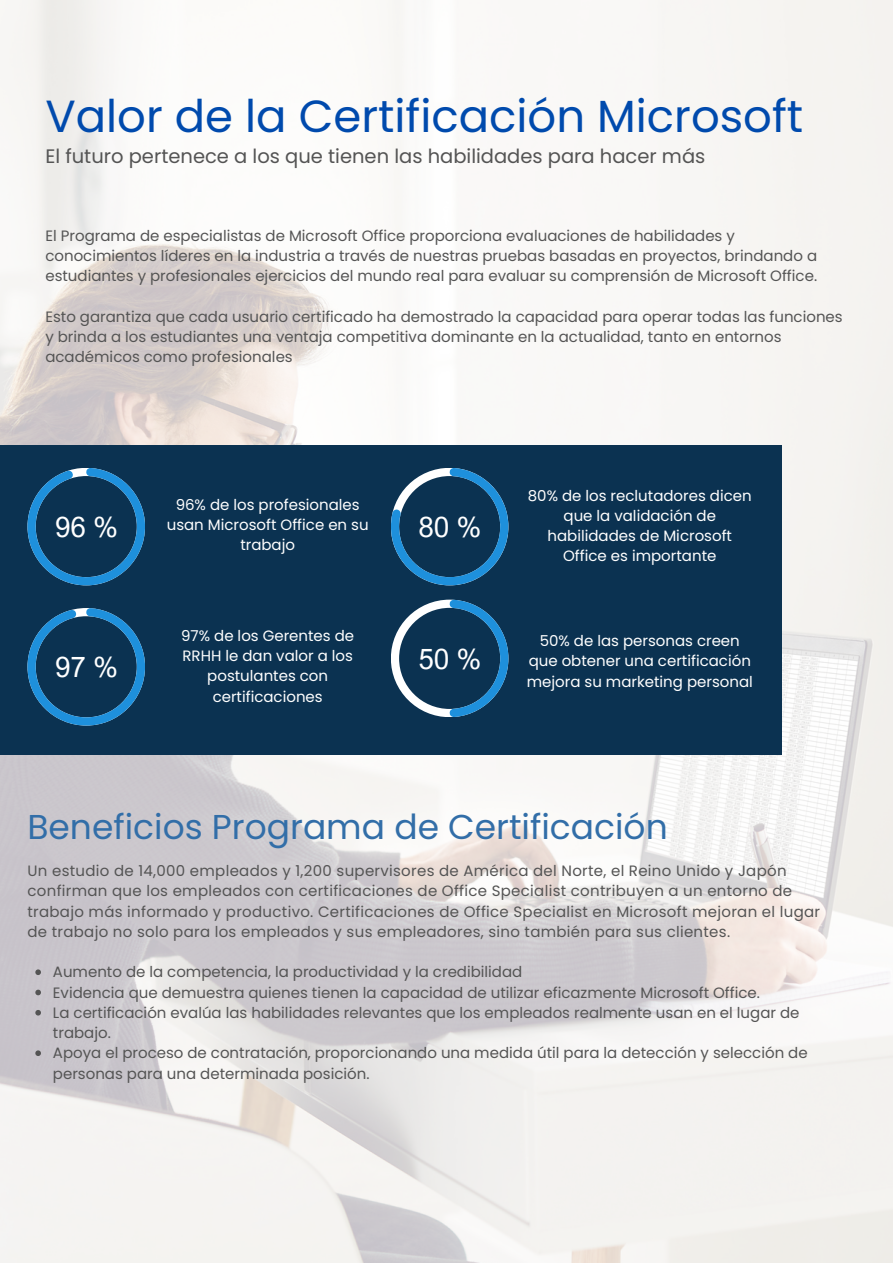
<style>
.page{position:relative;width:893px;height:1264px;background:#fff}
.page>*{position:absolute;margin:0;border:0;box-sizing:border-box;transform-origin:0 0}
.t1{font:45px "Poppins";color:#004aad}
.t2{font:34.5px "Poppins";color:#326ea8}
.t3{font:27.9px "Arial Nova";color:#fff}
.t4{font:19.5px "Poppins";color:#545454}
.t5{font:15px/20.2px "Poppins";color:#545454}
.t6{font:15px/20.2px "Poppins";letter-spacing:.02em;color:#545454}
.t7{font:15px/20.2px "Poppins";color:#fff;text-align:center}
</style>
<div class="page">
<img style="left:0;top:0;width:892px;height:1262px">
<div style="left:0;top:445px;width:781px;height:309px;background:#0b3251"></div>
<svg style="left:27px;top:468px;width:118px;height:117px;background:#12476e"></svg>
<svg style="left:27px;top:608px;width:118px;height:117px;background:#12476e"></svg>
<svg style="left:391px;top:468px;width:117px;height:117px;background:#194b6f"></svg>
<svg style="left:391px;top:599px;width:117px;height:118px;background:#265171"></svg>
<svg style="left:35px;top:969px;width:6px;height:6px"></svg>
<svg style="left:35px;top:989px;width:6px;height:6px"></svg>
<svg style="left:35px;top:1009px;width:6px;height:6px"></svg>
<svg style="left:35px;top:1050px;width:6px;height:6px"></svg>
<p class="t1" style="left:45px;top:85px;width:759px">Valor de la Certificación Microsoft</p>
<p class="t4" style="left:45px;top:143px;width:661px">El futuro pertenece a los que tienen las habilidades para hacer más</p>
<p class="t5" style="left:45px;top:225px;width:773px">El Programa de especialistas de Microsoft Office proporciona evaluaciones de habilidades y conocimientos líderes en la industria a través de nuestras pruebas basadas en proyectos, brindando a estudiantes y profesionales ejercicios del mundo real para evaluar su comprensión de Microsoft Office.</p>
<p class="t5" style="left:45px;top:306px;width:798px">Esto garantiza que cada usuario certificado ha demostrado la capacidad para operar todas las funciones y brinda a los estudiantes una ventaja competitiva dominante en la actualidad, tanto en entornos académicos como profesionales</p>
<p class="t3" style="left:55px;top:509px;width:64px">96 %</p>
<p class="t3" style="left:55px;top:649px;width:64px">97 %</p>
<p class="t7" style="left:167px;top:494px;width:203px">96% de los profesionales usan Microsoft Office en su trabajo</p>
<p class="t7" style="left:181px;top:625px;width:174px">97% de los Gerentes de<br>RRHH le dan valor a los postulantes con certificaciones</p>
<p class="t3" style="left:418px;top:509px;width:64px">80 %</p>
<p class="t3" style="left:418px;top:641px;width:64px">50 %</p>
<p class="t7" style="left:528px;top:485px;width:225px">80% de los reclutadores dicen que la validación de habilidades de Microsoft<br>Office es importante</p>
<p class="t7" style="left:526px;top:630px;width:227px">50% de las personas creen que obtener una certificación mejora su marketing personal</p>
<p class="t2" style="left:27px;top:803px;width:641px">Beneficios Programa de Certificación</p>
<p class="t6" style="left:27px;top:860px;width:794px">Un estudio de 14,000 empleados y 1,200 supervisores de América del Norte, el Reino Unido y Japón confirman que los empleados con certificaciones de Office Specialist contribuyen a un entorno de trabajo más informado y productivo. Certificaciones de Office Specialist en Microsoft mejoran el lugar de trabajo no solo para los empleados y sus empleadores, sino también para sus clientes.</p>
<p class="t5" style="left:53px;top:961px;width:471px">Aumento de la competencia, la productividad y la credibilidad</p>
<p class="t5" style="left:53px;top:982px;width:708px">Evidencia que demuestra quienes tienen la capacidad de utilizar eficazmente Microsoft Office.</p>
<p class="t5" style="left:53px;top:1002px;width:748px">La certificación evalúa las habilidades relevantes que los empleados realmente usan en el lugar de trabajo.</p>
<p class="t5" style="left:53px;top:1042px;width:756px">Apoya el proceso de contratación, proporcionando una medida útil para la detección y selección de personas para una determinada posición.</p>
</div>
